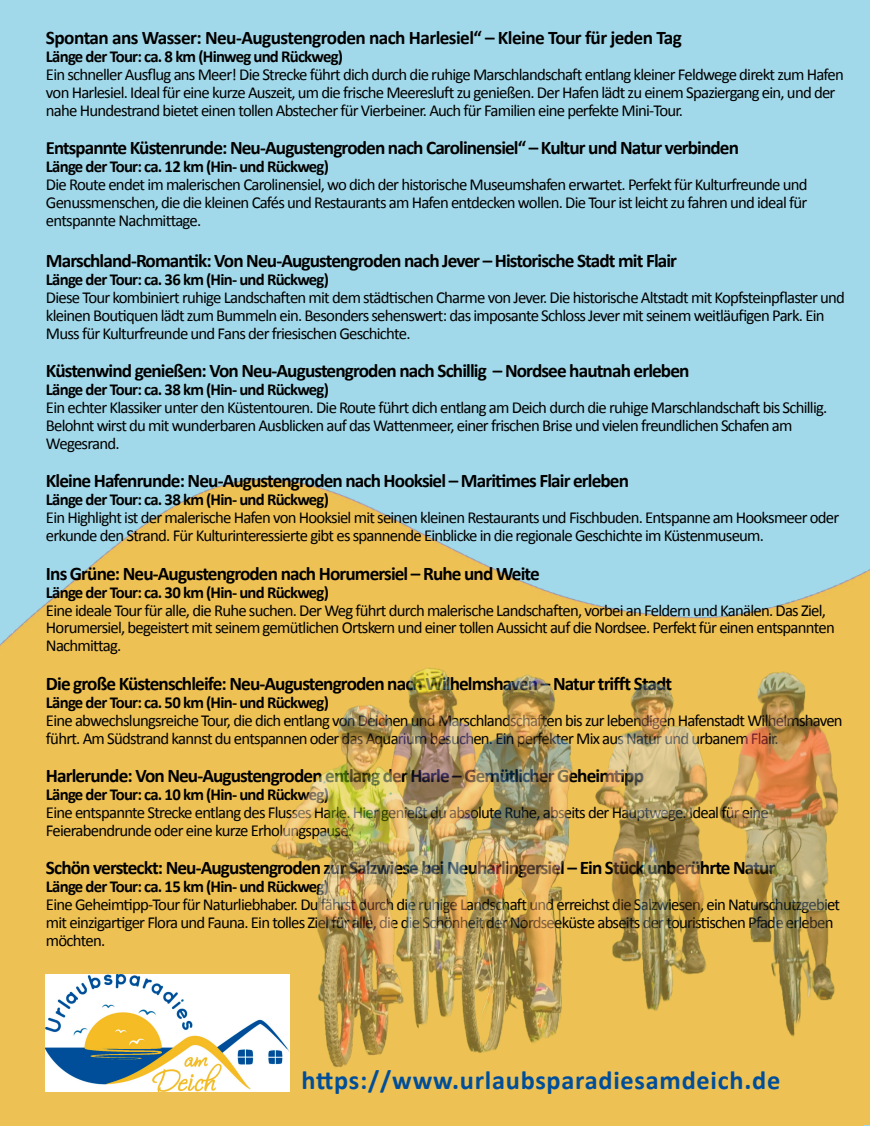
<style>
.page{position:relative;width:870px;height:1126px;background:#a2d9ea}
.page>*{position:absolute;margin:0;border:0;box-sizing:border-box;transform-origin:0 0}
.t1{font:700 26.38px "Calibri";letter-spacing:.03em;color:#004e99}
.t2{font:700 19.25px "Calibri";letter-spacing:-.045em;color:#000}
.t3{font:16.75px/17.9px "Calibri";letter-spacing:-.045em;color:#000}
.t4{font:700 16.75px "Calibri";letter-spacing:-.045em;color:#000}
.s1{font-size:18.75px}
.s2{font-weight:700}
</style>
<div class="page">
<img style="left:0;top:478px;width:870px;height:648px">
<img style="left:46px;top:974px;width:244px;height:117px">
<img style="left:271px;top:667px;width:572px;height:400px">
<h1 class="t2" style="left:46px;top:24px;width:637px">Spontan ans Wasser: Neu-Augustengroden nach Harlesiel“ – Kleine Tour für jeden Tag</h1>
<p class="t4" style="left:46px;top:45px;width:299px">Länge der Tour: ca. 8 km (Hinweg und Rückweg)</p>
<p class="t3" style="left:46px;top:65px;width:799px">Ein schneller Ausflug ans Meer! Die Strecke führt dich durch die ruhige Marschlandschaft entlang kleiner Feldwege direkt zum Hafen von Harlesiel. Ideal für eine kurze Auszeit, um die frische Meeresluft zu genießen. Der Hafen lädt zu einem Spaziergang ein, und der nahe Hundestrand bietet einen tollen Abstecher für Vierbeiner. Auch für Familien eine perfekte Mini-Tour.</p>
<h1 class="t2" style="left:46px;top:134px;width:695px"><span class="s1">Entsp</span>annte Küstenrunde: Neu-Augustengroden nach Carolinensiel“ – Kultur und Natur verbinden</h1>
<p class="t4" style="left:46px;top:155px;width:285px">Länge der Tour: ca. 12 km (Hin- und Rückweg)</p>
<p class="t3" style="left:46px;top:175px;width:763px;text-align:justify">Die Route endet im malerischen Carolinensiel, wo dich der historische Museumshafen erwartet. Perfekt für Kulturfreunde und Genussmenschen, die die kleinen Cafés und Restaurants am Hafen entdecken wollen. Die Tour ist leicht zu fahren und ideal für entspannte Nachmittage.</p>
<h1 class="t2" style="left:46px;top:247px;width:633px">Marschland-Romantik: Von Neu-Augustengroden nach Jever – Historische Stadt mit Flair</h1>
<p class="t4" style="left:46px;top:268px;width:285px">Länge der Tour: ca. 36 km (Hin- und Rückweg)</p>
<p class="t3" style="left:46px;top:288px;width:801px">Diese Tour kombiniert ruhige Landschaften mit dem städtischen Charme von Jever. Die historische Altstadt mit Kopfsteinpflaster und kleinen Boutiquen lädt zum Bummeln ein. Besonders sehenswert: das imposante Schloss Jever mit seinem weitläufigen Park. Ein<br>Muss für Kulturfreunde und Fans der friesischen Geschichte.</p>
<h1 class="t2" style="left:46px;top:357px;width:645px">Küstenwind genießen: Von Neu-Augustengroden nach Schillig – Nordsee hautnah erleben</h1>
<p class="t4" style="left:46px;top:378px;width:285px">Länge der Tour: ca. 38 km (Hin- und Rückweg)</p>
<p class="t3" style="left:46px;top:398px;width:783px">Ein echter Klassiker unter den Küstentouren. Die Route führt dich entlang am Deich durch die ruhige Marschlandschaft bis Schillig.<br>Belohnt wirst du mit wunderbaren Ausblicken auf das Wattenmeer, einer frischen Brise und vielen freundlichen Schafen am<br>Wegesrand.</p>
<h1 class="t2" style="left:46px;top:467px;width:585px">Kleine Hafenrunde: Neu-Augustengroden nach Hooksiel – Maritimes Flair erleben</h1>
<p class="t4" style="left:46px;top:488px;width:285px">Länge der Tour: ca. 38 km (Hin- und Rückweg)</p>
<p class="t3" style="left:46px;top:508px;width:795px">Ein Highlight ist der malerische Hafen von Hooksiel mit seinen kleinen Restaurants und Fischbuden. Entspanne am Hooksmeer oder erkunde den Strand. Für Kulturinteressierte gibt es spannende Einblicke in die regionale Geschichte im Küstenmuseum.</p>
<h1 class="t2" style="left:46px;top:560px;width:495px">Ins Grüne: Neu-Augustengroden nach Horumersiel – Ruhe und Weite</h1>
<p class="t4" style="left:46px;top:580px;width:285px">Länge der Tour: ca. 30 km (Hin- und Rückweg)</p>
<p class="t3" style="left:46px;top:601px;width:790px">Eine ideale Tour für alle, die Ruhe suchen. Der Weg führt durch malerische Landschaften, vorbei an Feldern und Kanälen. Das Ziel,<br>Horumersiel, begeistert mit seinem gemütlichen Ortskern und einer tollen Aussicht auf die Nordsee. Perfekt für einen entspannten<br>Nachmittag.</p>
<h1 class="t2" style="left:46px;top:670px;width:628px">Die große Küstenschleife: Neu-Augustengroden nach Wilhelmshaven – Natur trifft Stadt</h1>
<p class="t3" style="left:46px;top:693px;width:798px"><span class="s2">Länge der Tour: ca. 50 km (Hin- und Rückweg)<br></span>Eine abwechslungsreiche Tour, die dich entlang von Deichen und Marschlandschaften bis zur lebendigen Hafenstadt Wilhelmshaven führt. Am Südstrand kannst du entspannen oder das Aquarium besuchen. Ein perfekter Mix aus Natur und urbanem Flair.</p>
<h1 class="t2" style="left:46px;top:762px;width:600px">Harlerunde: Von Neu-Augustengroden entlang der Harle – Gemütlicher Geheimtipp</h1>
<p class="t4" style="left:46px;top:783px;width:285px">Länge der Tour: ca. 10 km (Hin- und Rückweg)</p>
<p class="t3" style="left:46px;top:803px;width:724px">Eine entspannte Strecke entlang des Flusses Harle. Hier genießt du absolute Ruhe, abseits der Hauptwege. Ideal für eine<br>Feierabendrunde oder eine kurze Erholungspause.</p>
<h1 class="t2" style="left:46px;top:854px;width:731px">Schön versteckt: Neu-Augustengroden zur Salzwiese bei Neuharlingersiel – Ein Stück unberührte Natur</h1>
<p class="t3" style="left:46px;top:877px;width:796px"><span class="s2">Länge der Tour: ca. 15 km (Hin- und Rückweg)<br></span>Eine Geheimtipp-Tour für Naturliebhaber. Du fährst durch die ruhige Landschaft und erreichst die Salzwiesen, ein Naturschutzgebiet mit einzigartiger Flora und Fauna. Ein tolles Ziel für alle, die die Schönheit der Nordseeküste abseits der touristischen Pfade erleben möchten.</p>
<p class="t1" style="left:302px;top:1061px;width:480px">https://www.urlaubsparadiesamdeich.de</p>
</div>
